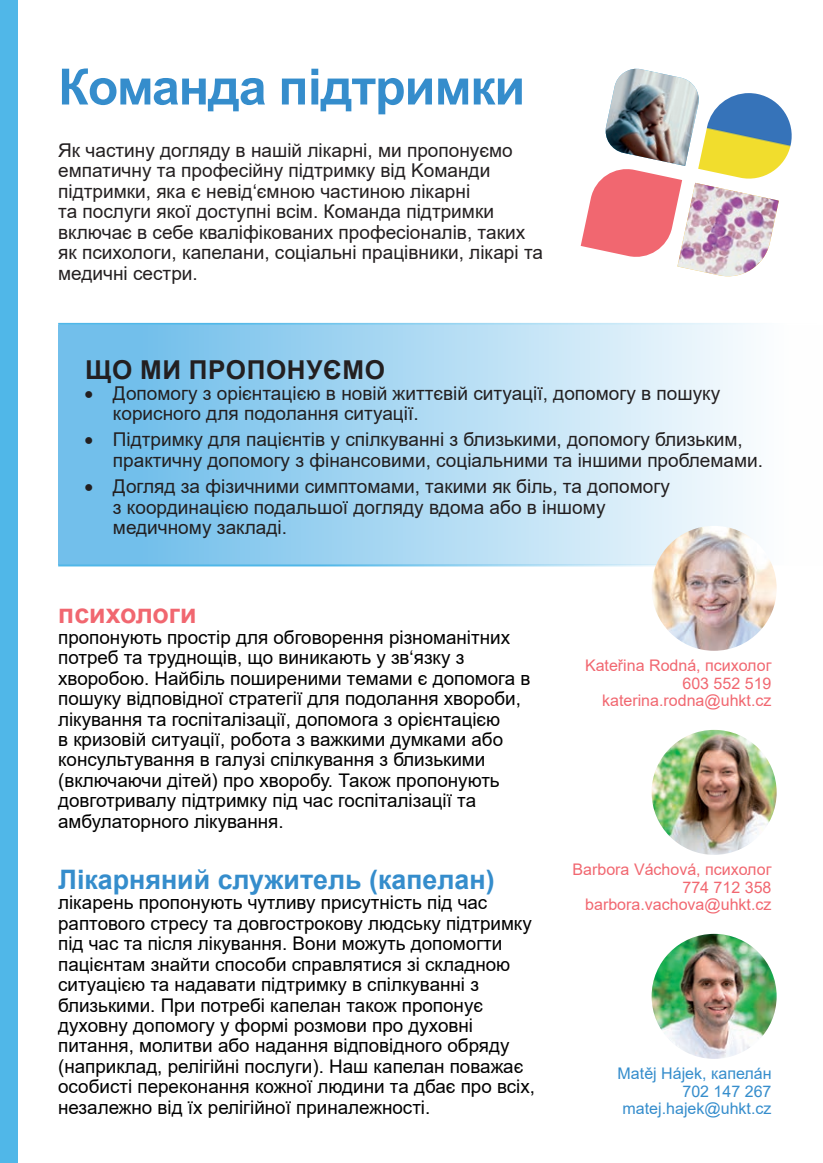
<style>
.page{position:relative;width:823px;height:1163px;background:#fff}
.page>*{position:absolute;margin:0;border:0;box-sizing:border-box;transform-origin:0 0}
.t1{font:700 50px "Arial";letter-spacing:-.02em;color:#358dcc}
.t2{font:700 26.8px "Arial";color:#358dcc}
.t3{font:700 26.8px "Arial";color:#f16770}
.t4{font:700 26px "Arial";letter-spacing:.025em;color:#231f20}
.t5{font:19px/20.6px "Arial";color:#231f20}
.t6{font:18.8px/20.4px "Arial";color:#000}
.t7{font:16px/17.2px "Arial";color:#f16770;text-align:right}
.t8{font:16px/17.2px "Arial";color:#358dcc;text-align:right}
</style>
<div class="page">
<div style="left:58px;top:325px;width:764px;height:239px;background:linear-gradient(to right,#64b9e9,#fff)"></div>
<hr style="left:58px;top:564px;width:764px;height:2px;background:#50b7e8">
<img style="left:778px;top:104px;width:14px;height:63px">
<svg style="left:580px;top:68px;width:198px;height:189px"></svg>
<img style="left:677px;top:183px;width:101px;height:94px">
<div style="left:0;top:0;width:17px;height:1162px;background:#50b7e8"></div>
<img style="left:651px;top:729px;width:125px;height:125px;border-radius:62px">
<img style="left:651px;top:933px;width:125px;height:125px;border-radius:62px">
<hr style="left:58px;top:323px;width:759px;height:2px;background:#50b7e8">
<img style="left:651px;top:525px;width:125px;height:125px;border-radius:62px">
<h1 class="t1" style="left:58px;top:52px;width:468px">Команда підтримки</h1>
<p class="t5" style="left:58px;top:139px;width:486px">Як частину догляду в нашій лікарні, ми пропонуємо емпатичну та професійну підтримку від Kоманди підтримки, яка є невiд‘ємною частиною лікарні<br>та послуги якої доступні всім. Команда підтримки включає в себе кваліфікованих професіоналів, таких як психологи, капелани, соціальні працівники, лікарі та медичні сестри.</p>
<h3 class="t4" style="left:85px;top:351px;width:301px">ЩО МИ ПРОПОНУЄМО</h3>
<p class="t5" style="left:113px;top:382px;width:608px;text-indent:-28px">• Допомогу з орієнтацією в новій життєвій ситуації, допомогу в пошуку корисного для подолання ситуації.</p>
<p class="t5" style="left:113px;top:429px;width:651px;text-indent:-28px">• Підтримку для пацієнтів у спілкуванні з близькими, допомогу близьким, практичну допомогу з фінансовими, соціальними та іншими проблемами.</p>
<p class="t5" style="left:113px;top:476px;width:558px;text-indent:-28px">• Догляд за фізичними симптомами, такими як біль, та допомогу з координацією подальшої догляду вдома або в іншому медичному закладі.</p>
<h2 class="t3" style="left:58px;top:595px;width:140px">психологи</h2>
<p class="t6" style="left:58px;top:627px;width:473px">пропонують простір для обговорення різноманітних потреб та труднощів, що виникають у зв‘язку з хворобою. Найбiль поширеними темами є допомога в пошуку відповідної стратегії для подолання хвороби, лікування та госпіталізації, допомога з орієнтацією<br>в кризовій ситуації, робота з важкими думками або консультування в галузі спілкування з близькими (включаючи дітей) про хворобу. Також пропонують довготривалу підтримку під час госпіталізації та амбулаторного лікування.</p>
<h2 class="t2" style="left:58px;top:860px;width:437px">Лікарняний служитель (капелан)</h2>
<p class="t6" style="left:58px;top:892px;width:478px">лікарень пропонують чутливу присутність під час раптового стресу та довгострокову людську підтримку під час та після лікування. Вони можуть допомогти пацієнтам знайти способи справлятися зі складною ситуацією та надавати підтримку в спілкуванні з близькими. При потребi капелан також пропонує духовну допомогу у формі розмови про духовні питання, молитви або надання відповідного обряду (наприклад, релiгiйні послуги). Наш капелан поважає особисті переконання кожної людини та дбає про всіх, незалежно від їх релігійної приналежності.</p>
<p class="t7" style="left:584px;top:657px;width:188px">Kateřina Rodná, психолог<br>603 552 519 katerina.rodna@uhkt.cz</p>
<p class="t7" style="left:572px;top:861px;width:200px">Barbora Váchová, психолог<br>774 712 358 barbora.vachova@uhkt.cz</p>
<p class="t8" style="left:617px;top:1064px;width:155px">Matěj Hájek, капела́н<br>702 147 267 matej.hajek@uhkt.cz</p>
</div>
